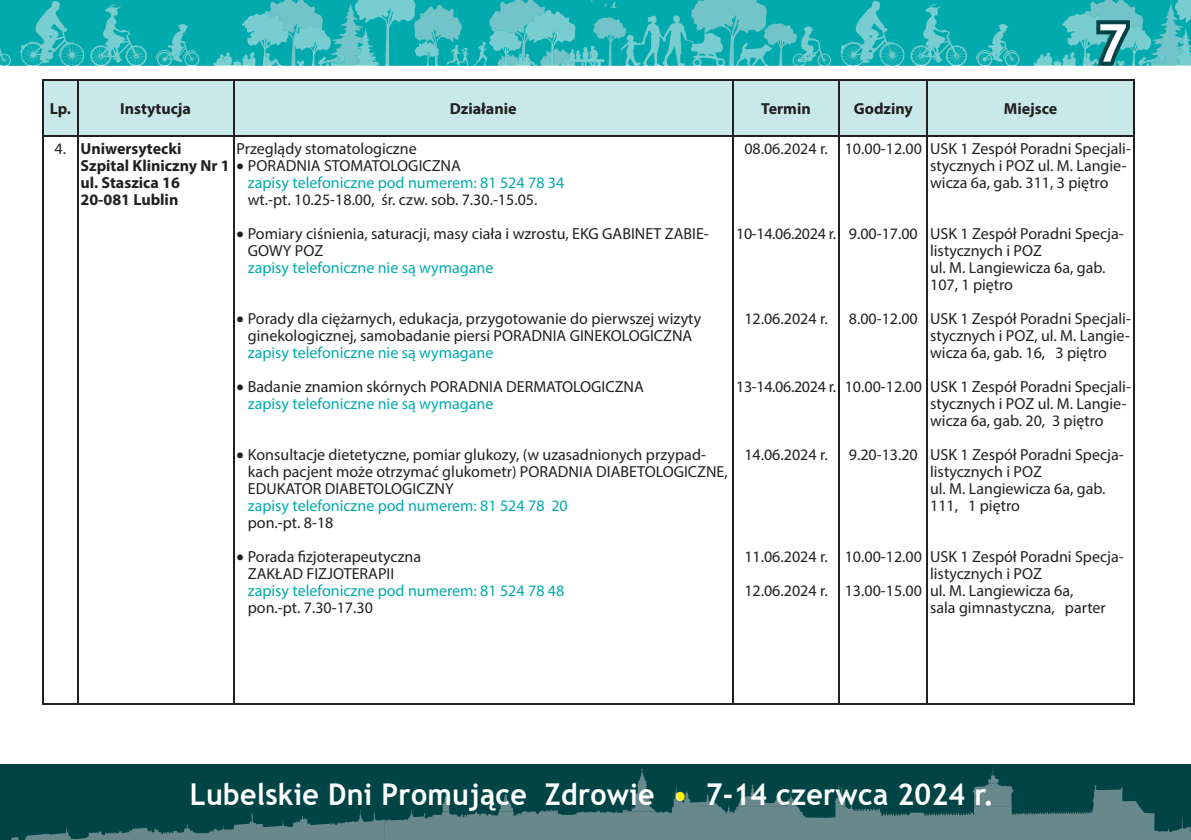
<style>
.page{position:relative;width:1191px;height:840px;background:#fff}
.page>*{position:absolute;margin:0;border:0;box-sizing:border-box;transform-origin:0 0}
.t1{font:700 52px "Trebuchet MS";color:#fff}
.t2{font:700 30px "Trebuchet MS";letter-spacing:.01em;color:#fff;scale:.95 1}
.t3{font:16px/17px "Myriad Pro";color:#231f20}
.t4{font:16px "Myriad Pro";color:#00aaad}
.t5{font:700 16px/17px "Myriad Pro";color:#231f20}
.t6{font:16px "Myriad Pro";letter-spacing:-.02em;color:#231f20}
.s1{font-weight:400}
.s2{color:#00aaad}
.s3{color:#fff101}
</style>
<div class="page">
<div style="left:0;top:764px;width:1191px;height:75px;background:#004446"></div>
<svg style="left:385px;top:768px;width:806px;height:71px;fill:#68888c"></svg>
<svg style="left:411px;top:782px;width:245px;height:29px"></svg>
<svg style="left:676px;top:783px;width:337px;height:22px"></svg>
<svg style="left:11px;top:810px;width:374px;height:29px"></svg>
<svg style="left:0;top:0;width:1191px;height:66px;background:#2ab4b7"></svg>
<div style="left:44px;top:80px;width:1089px;height:56px;background:#c8e8ea"></div>
<hr style="left:43px;top:79px;width:35px;height:1px;background:#231f20">
<hr style="left:78px;top:79px;width:156px;height:1px;background:#231f20">
<hr style="left:234px;top:79px;width:498px;height:1px;background:#231f20">
<hr style="left:732px;top:79px;width:107px;height:1px;background:#231f20">
<hr style="left:839px;top:79px;width:88px;height:1px;background:#231f20">
<hr style="left:927px;top:79px;width:207px;height:1px;background:#231f20">
<hr style="left:1133px;top:80px;width:1px;height:56px;background:#231f20">
<hr style="left:1133px;top:137px;width:1px;height:566px;background:#231f20">
<hr style="left:43px;top:136px;width:35px;height:1px;background:#231f20">
<hr style="left:78px;top:136px;width:156px;height:1px;background:#231f20">
<hr style="left:234px;top:136px;width:498px;height:1px;background:#231f20">
<hr style="left:732px;top:136px;width:107px;height:1px;background:#231f20">
<hr style="left:839px;top:136px;width:88px;height:1px;background:#231f20">
<hr style="left:927px;top:136px;width:207px;height:1px;background:#231f20">
<hr style="left:43px;top:703px;width:35px;height:1px;background:#231f20">
<hr style="left:78px;top:703px;width:156px;height:1px;background:#231f20">
<hr style="left:234px;top:703px;width:498px;height:1px;background:#231f20">
<hr style="left:732px;top:703px;width:107px;height:1px;background:#231f20">
<hr style="left:839px;top:703px;width:88px;height:1px;background:#231f20">
<hr style="left:927px;top:703px;width:207px;height:1px;background:#231f20">
<hr style="left:43px;top:80px;width:1px;height:56px;background:#231f20">
<hr style="left:77px;top:80px;width:1px;height:56px;background:#231f20">
<hr style="left:233px;top:80px;width:1px;height:56px;background:#231f20">
<hr style="left:732px;top:80px;width:1px;height:56px;background:#231f20">
<hr style="left:839px;top:80px;width:1px;height:56px;background:#231f20">
<hr style="left:926px;top:80px;width:1px;height:56px;background:#231f20">
<hr style="left:43px;top:137px;width:1px;height:566px;background:#231f20">
<hr style="left:77px;top:137px;width:1px;height:566px;background:#231f20">
<hr style="left:233px;top:137px;width:1px;height:566px;background:#231f20">
<hr style="left:732px;top:137px;width:1px;height:566px;background:#231f20">
<hr style="left:839px;top:137px;width:1px;height:566px;background:#231f20">
<hr style="left:926px;top:137px;width:1px;height:566px;background:#231f20">
<img style="left:460px;top:42px;width:24px;height:24px">
<h1 class="t1" style="left:1096px;top:11px;width:32px">7</h1>
<p class="t5" style="left:50px;top:100px;width:23px">Lp.</p>
<p class="t5" style="left:120px;top:100px;width:72px">Instytucja</p>
<p class="t5" style="left:450px;top:100px;width:68px">Działanie</p>
<p class="t5" style="left:761px;top:100px;width:51px">Termin</p>
<p class="t5" style="left:853px;top:100px;width:61px">Godziny</p>
<p class="t5" style="left:1003px;top:100px;width:55px">Miejsce</p>
<p class="t5" style="left:81px;top:139px;width:382px;text-indent:-26px"><span class="s1">4.</span> Uniwersytecki<br>Szpital Kliniczny Nr 1 • <span class="s1">PORADNIA STOMATOLOGICZNA </span>ul. Staszica 16<br>20-081 Lublin</p>
<p class="t3" style="left:930px;top:139px;width:202px">USK 1 Zespół Poradni Specjali&shy;stycznych i POZ ul. M. Langie&shy;wicza 6a, gab. 311, 3 piętro</p>
<p class="t3" style="left:930px;top:224px;width:195px">USK 1 Zespół Poradni Specja&shy;listycznych i POZ<br>ul. M. Langiewicza 6a, gab.<br>107, 1 piętro</p>
<p class="t3" style="left:930px;top:309px;width:202px;text-align:justify">USK 1 Zespół Poradni Specjali&shy;stycznych i POZ, ul. M. Langie&shy;wicza 6a, gab. 16, 3 piętro</p>
<p class="t3" style="left:930px;top:377px;width:202px">USK 1 Zespół Poradni Specjali&shy;stycznych i POZ ul. M. Langie&shy;wicza 6a, gab. 20, 3 piętro</p>
<p class="t3" style="left:930px;top:445px;width:195px">USK 1 Zespół Poradni Specja&shy;listycznych i POZ<br>ul. M. Langiewicza 6a, gab.<br>111, 1 piętro</p>
<p class="t3" style="left:930px;top:547px;width:195px">USK 1 Zespół Poradni Specja&shy;listycznych i POZ<br>ul. M. Langiewicza 6a,<br>sala gimnastyczna, parter</p>
<p class="t3" style="left:236px;top:140px;width:182px">Przeglądy stomatologiczne</p>
<p class="t4" style="left:248px;top:172px;width:318px">zapisy telefoniczne pod numerem: 81 524 78 34</p>
<p class="t3" style="left:248px;top:191px;width:291px">wt.-pt. 10.25-18.00, śr. czw. sob. 7.30.-15.05.</p>
<p class="t3" style="left:248px;top:225px;width:462px;text-indent:-11px">• Pomiary ciśnienia, saturacji, masy ciała i wzrostu, EKG GABINET ZABIE-<br>GOWY POZ</p>
<p class="t4" style="left:248px;top:257px;width:247px">zapisy telefoniczne nie są wymagane</p>
<p class="t3" style="left:236px;top:310px;width:466px;text-align:center">• Porady dla ciężarnych, edukacja, przygotowanie do pierwszej wizyty ginekologicznej, samobadanie piersi PORADNIA GINEKOLOGICZNA</p>
<p class="t4" style="left:248px;top:342px;width:247px">zapisy telefoniczne nie są wymagane</p>
<p class="t3" style="left:248px;top:378px;width:397px;text-indent:-11px">• Badanie znamion skórnych PORADNIA DERMATOLOGICZNA <span class="s2">zapisy telefoniczne nie są wymagane</span></p>
<p class="t3" style="left:248px;top:446px;width:481px;text-indent:-11px">• Konsultacje dietetyczne, pomiar glukozy, (w uzasadnionych przypad&shy;kach pacjent może otrzymać glukometr) PORADNIA DIABETOLOGICZNE,<br>EDUKATOR DIABETOLOGICZNY</p>
<p class="t4" style="left:248px;top:495px;width:321px">zapisy telefoniczne pod numerem: 81 524 78 20</p>
<p class="t3" style="left:248px;top:513px;width:87px">pon.-pt. 8-18</p>
<p class="t3" style="left:248px;top:547px;width:175px;text-indent:-11px">• Porada zjoterapeutyczna<br>ZAKŁAD FIZJOTERAPII</p>
<p class="t4" style="left:248px;top:580px;width:318px">zapisy telefoniczne pod numerem: 81 524 78 48</p>
<p class="t3" style="left:248px;top:598px;width:127px">pon.-pt. 7.30-17.30</p>
<p class="t3" style="left:844px;top:139px;width:79px">10.00-12.00</p>
<p class="t3" style="left:744px;top:139px;width:85px">08.06.2024 r.</p>
<p class="t3" style="left:849px;top:224px;width:70px">9.00-17.00</p>
<p class="t6" style="left:736px;top:223px;width:101px">10-14.06.2024 r.</p>
<p class="t3" style="left:849px;top:309px;width:70px">8.00-12.00</p>
<p class="t3" style="left:744px;top:309px;width:85px">12.06.2024 r.</p>
<p class="t3" style="left:844px;top:377px;width:79px">10.00-12.00</p>
<p class="t6" style="left:736px;top:376px;width:101px">13-14.06.2024 r.</p>
<p class="t3" style="left:849px;top:445px;width:70px">9.20-13.20</p>
<p class="t3" style="left:744px;top:445px;width:85px">14.06.2024 r.</p>
<p class="t3" style="left:844px;top:539px;width:79px;line-height:34px">10.00-12.00<br>13.00-15.00</p>
<p class="t3" style="left:744px;top:539px;width:85px;line-height:34px">11.06.2024 r.<br>12.06.2024 r.</p>
<h2 class="t2" style="left:190px;top:775px;width:847px">Lubelskie Dni Promujące Zdrowie <span class="s3">•</span> 7-14 czerwca 2024 r.</h2>
</div>
